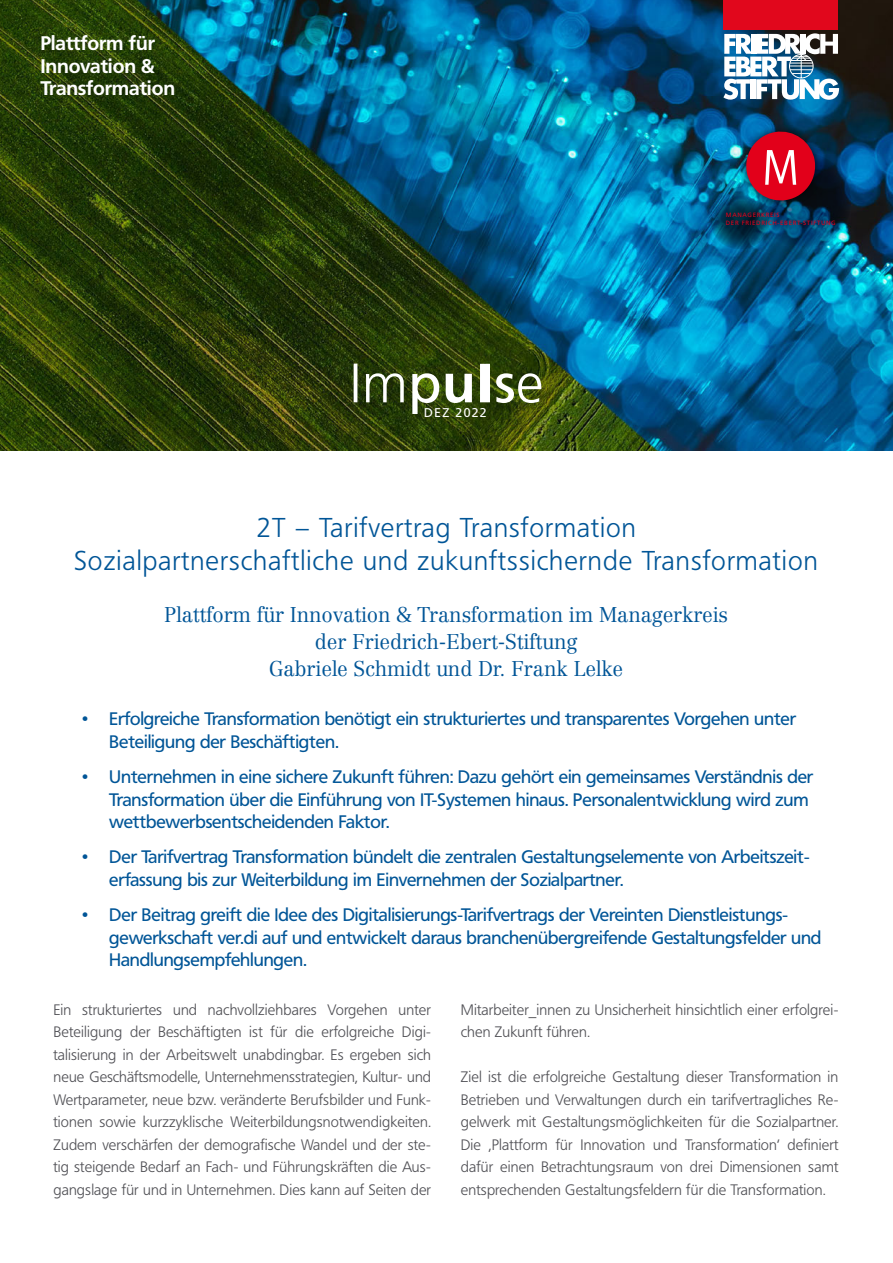
<style>
.page{position:relative;width:893px;height:1263px;background:#fff}
.page>*{position:absolute;margin:0;border:0;box-sizing:border-box;transform-origin:0 0}
.t1{font:300 27px/33px "Frutiger BQ";letter-spacing:.04em;color:#005597;text-align:center}
.t2{font:300 21px/27px "Centennial";letter-spacing:-.01em;color:#005597;text-align:center}
.t3{font:700 19.5px/22.5px "Frutiger BQ";letter-spacing:-.005em;color:#fff}
.t4{font:18px/22.5px "Frutiger BQ";letter-spacing:-.01em;color:#005597}
.t5{font:300 15px/22.5px "Frutiger BQ";letter-spacing:.01em;color:#4f4f54;text-align:justify}
.t6{font:12.6px "Frutiger BQ";letter-spacing:.1em;color:#fff}
.t7{font:6.15px/7.4px "Frutiger LT Std";letter-spacing:.1em;color:#e2001a}
</style>
<div class="page">
<img style="left:0;top:0;width:893px;height:450px">
<div style="left:723px;top:0;width:115px;height:29px;background:#e1071c"></div>
<img style="left:723px;top:33px;width:116px;height:67px">
<svg style="left:354px;top:364px;width:187px;height:50px"></svg>
<svg style="left:710px;top:196px;width:59px;height:53px"></svg>
<div style="left:718px;top:124px;width:124px;height:108px;background:#000;opacity:.75"></div>
<svg style="left:745px;top:129px;width:112px;height:126px;background:#403857"></svg>
<h3 class="t3" style="left:40px;top:32px;width:136px">Plattform für<br>Innovation &amp;<br>Transformation</h3>
<p class="t6" style="left:424px;top:405px;width:64px">DEZ 2022</p>
<p class="t7" style="left:726px;top:212px;width:111px">MANAGERKREIS<br>DER FRIEDRICH-EBERT-STIFTUNG</p>
<h1 class="t1" style="left:75px;top:511px;width:745px">2T – Tarifvertrag Transformation<br>Sozialpartnerschaftliche und zukunftssichernde Transformation</h1>
<h2 class="t2" style="left:164px;top:601px;width:565px">Plattform für Innovation &amp; Transformation im Managerkreis der Friedrich-Ebert-Stiftung<br>Gabriele Schmidt und Dr. Frank Lelke</h2>
<p class="t4" style="left:109px;top:708px;width:688px;text-indent:-27px">• Erfolgreiche Transformation benötigt ein strukturiertes und transparentes Vorgehen unter<br>Beteiligung der Beschäftigten.</p>
<p class="t4" style="left:109px;top:766px;width:705px;text-indent:-27px">• Unternehmen in eine sichere Zukunft führen: Dazu gehört ein gemeinsames Verständnis der<br>Transformation über die Einführung von IT-Systemen hinaus. Personalentwicklung wird zum wettbewerbsentscheidenden Faktor.</p>
<p class="t4" style="left:109px;top:846px;width:702px;text-indent:-27px">• Der Tarifvertrag Transformation bündelt die zentralen Gestaltungselemente von Arbeitszeit&shy;erfassung bis zur Weiterbildung im Einvernehmen der Sozialpartner.</p>
<p class="t4" style="left:109px;top:904px;width:714px;text-indent:-27px">• Der Beitrag greift die Idee des Digitalisierungs-Tarifvertrags der Vereinten Dienstleistungs&shy;gewerkschaft ver.di auf und entwickelt daraus branchenübergreifende Gestaltungsfelder und<br>Handlungsempfehlungen.</p>
<p class="t5" style="left:53px;top:998px;width:379px">Ein strukturiertes und nachvollziehbares Vorgehen unter Beteiligung der Beschäftigten ist für die erfolgreiche Digi&shy;talisierung in der Arbeitswelt unabdingbar. Es ergeben sich neue Geschäftsmodelle, Unternehmensstrategien, Kultur- und Wertparameter, neue bzw. veränderte Berufsbilder und Funk&shy;tionen sowie kurzzyklische Weiterbildungsnotwendigkeiten.<br>Zudem verschärfen der demografische Wandel und der ste&shy;tig steigende Bedarf an Fach- und Führungskräften die Aus&shy;gangslage für und in Unternehmen. Dies kann auf Seiten der</p>
<p class="t5" style="left:461px;top:998px;width:379px">Mitarbeiter_innen zu Unsicherheit hinsichtlich einer erfolgrei&shy;chen Zukunft führen.</p>
<p class="t5" style="left:461px;top:1066px;width:379px">Ziel ist die erfolgreiche Gestaltung dieser Transformation in Betrieben und Verwaltungen durch ein tarifvertragliches Re&shy;gelwerk mit Gestaltungsmöglichkeiten für die Sozialpartner.<br>Die ‚Plattform für Innovation und Transformation‘ definiert dafür einen Betrachtungsraum von drei Dimensionen samt entsprechenden Gestaltungsfeldern für die Transformation.</p>
</div>
